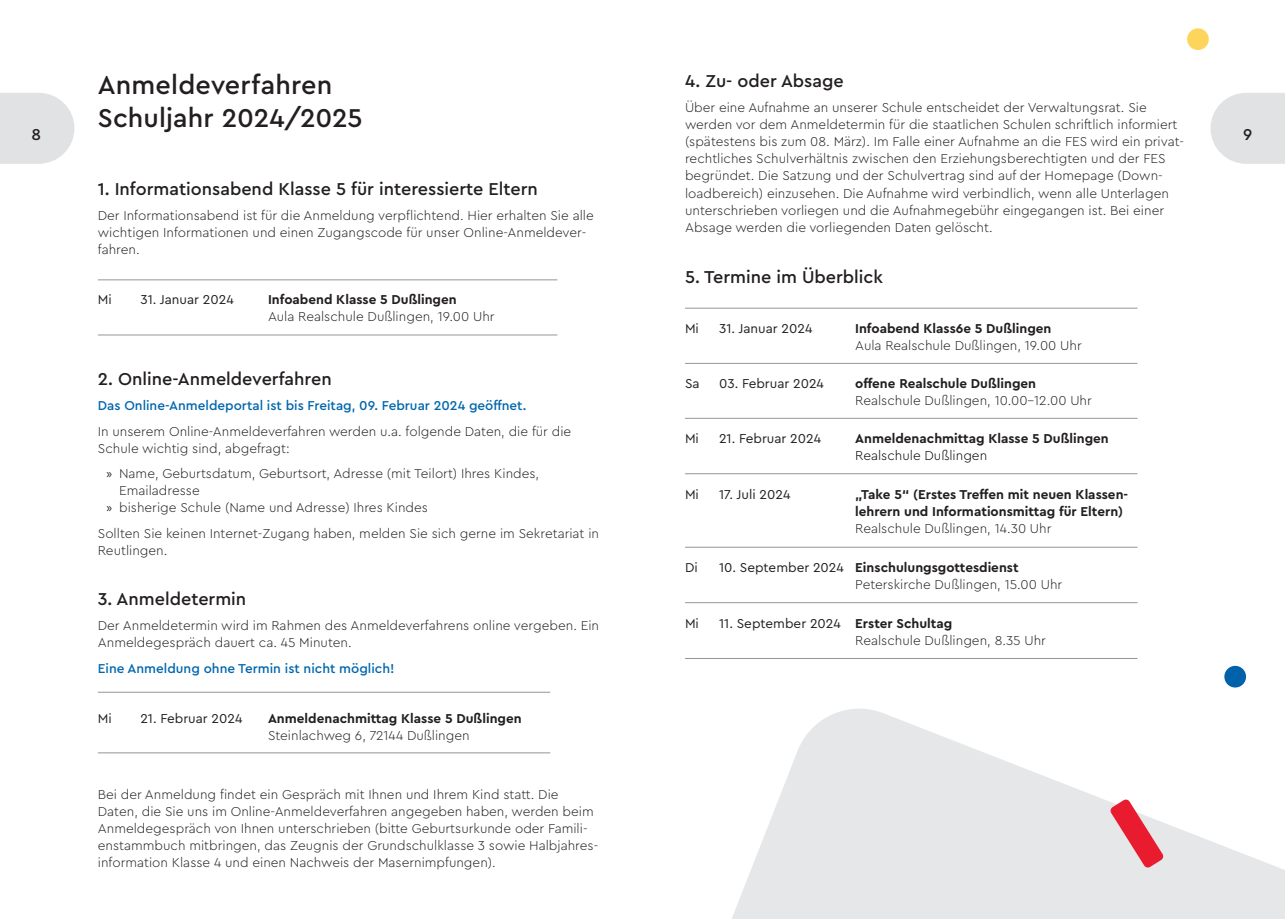
<style>
.page{position:relative;width:1285px;height:919px;background:#fff}
.page>*{position:absolute;margin:0;border:0;box-sizing:border-box;transform-origin:0 0}
.h1_Überschrift{font:500 27px/32.4px "Cera PRO";letter-spacing:.005em;color:#231f20}
.h1_Überschrift-2{font:500 18px "Cera PRO";color:#231f20}
.t1{font:500 16.5px "Cera PRO";color:#231f20}
.h1_Überschrift-3{font:300 13.5px/17px "Cera PRO";color:#231f20}
.h1_Überschrift-4{font:700 13.5px/17px "Cera PRO";color:#231f20}
.h1_Überschrift-5{font:500 13.5px "Cera PRO";color:#0166ac}
.h1_Überschrift-6{font:13.5px "Cera PRO";color:#231f20}
.Text_Liste{font:300 13.5px/17px "Cera PRO";color:#231f20}
.s1{font-weight:700}
.s2{font-family:"Myriad Pro";font-weight:400}
.s3{font-weight:300}
.s4{font-weight:300;color:#000}
.s5{font-weight:400}
</style>
<div class="page">
<svg style="left:0;top:93px;width:74px;height:71px;background:#e3e4e6"></svg>
<svg style="left:1210px;top:93px;width:74px;height:71px;background:#e4e5e7"></svg>
<svg style="left:732px;top:709px;width:552px;height:209px;fill:#e6e7e9"></svg>
<hr style="left:98px;top:335px;width:459px;height:1px;background:#939598">
<hr style="left:98px;top:692px;width:452px;height:1px;background:#939598">
<hr style="left:98px;top:752px;width:452px;height:1px;background:#939598">
<hr style="left:98px;top:279px;width:459px;height:1px;background:#939598">
<hr style="left:685px;top:308px;width:452px;height:1px;background:#939598">
<hr style="left:685px;top:473px;width:452px;height:1px;background:#939598">
<hr style="left:685px;top:602px;width:452px;height:1px;background:#939598">
<hr style="left:685px;top:547px;width:452px;height:1px;background:#939598">
<hr style="left:685px;top:658px;width:452px;height:1px;background:#939598">
<hr style="left:685px;top:363px;width:452px;height:1px;background:#939598">
<hr style="left:685px;top:418px;width:452px;height:1px;background:#939598">
<svg style="left:1109px;top:798px;width:54px;height:70px"></svg>
<div style="left:1186px;top:28px;width:22px;height:22px;background:#fed55c;border-radius:50%"></div>
<div style="left:1224px;top:665px;width:21px;height:22px;background:#0162ab;border-radius:50%"></div>
<p class="h1_Überschrift-2" style="left:685px;top:69px;width:160px">4. Zu- oder Absage</p>
<p class="h1_Überschrift-3" style="left:685px;top:99px;width:500px">Über eine Aufnahme an unserer Schule entscheidet der Verwaltungsrat. Sie werden vor dem Anmeldetermin für die staatlichen Schulen schriftlich informiert (spätestens bis zum 08. März). Im Falle einer Aufnahme an die FES wird ein privat&shy;rechtliches Schulverhältnis zwischen den Erziehungsberechtigten und der FES begründet. Die Satzung und der Schulvertrag sind auf der Homepage (Down&shy;loadbereich) einzusehen. Die Aufnahme wird verbindlich, wenn alle Unterlagen unterschrieben vorliegen und die Aufnahmegebühr eingegangen ist. Bei einer Absage werden die vorliegenden Daten gelöscht.</p>
<p class="h1_Überschrift" style="left:98px;top:68px;width:266px">Anmeldeverfahren<br>Schuljahr 2024/2025</p>
<p class="t1" style="left:31px;top:124px;width:11px">8</p>
<p class="t1" style="left:1242px;top:124px;width:11px">9</p>
<p class="h1_Überschrift-2" style="left:98px;top:177px;width:441px">1. Informationsabend Klasse 5 für interessierte Eltern</p>
<p class="h1_Überschrift-3" style="left:98px;top:206px;width:497px">Der Informationsabend ist für die Anmeldung verpflichtend. Hier erhalten Sie alle wichtigen Informationen und einen Zugangscode für unser Online-Anmeldever&shy;fahren.</p>
<p class="h1_Überschrift-6" style="left:98px;top:291px;width:15px">Mi</p>
<p class="h1_Überschrift-6" style="left:140px;top:291px;width:95px">31. Januar 2024</p>
<p class="h1_Überschrift-3" style="left:268px;top:291px;width:228px"><span class="s1">Infoabend Klasse 5 Dußlingen<br></span>Aula Realschule Dußlingen, 19.00 Uhr</p>
<p class="h1_Überschrift-2" style="left:98px;top:366px;width:235px">2. Online-Anmeldeverfahren</p>
<p class="h1_Überschrift-5" style="left:98px;top:396px;width:430px">Das Online-Anmeldeportal ist bis Freitag, 09. Februar 2024 geöffnet.</p>
<p class="h1_Überschrift-3" style="left:98px;top:422px;width:475px">In unserem Online-Anmeldeverfahren werden u.a. folgende Daten, die für die<br>Schule wichtig sind, abgefragt:</p>
<p class="h1_Überschrift-3" style="left:119px;top:464px;width:421px;text-indent:-13px"><span class="s2">»</span> Name, Geburtsdatum, Geburtsort, Adresse (mit Teilort) Ihres Kindes,<br>Emailadresse</p>
<p class="h1_Überschrift-3" style="left:106px;top:498px;width:323px"><span class="s2">»</span> bisherige Schule (Name und Adresse) Ihres Kindes</p>
<p class="Text_Liste" style="left:98px;top:524px;width:502px">Sollten Sie keinen Internet-Zugang haben, melden Sie sich gerne im Sekretariat in<br>Reutlingen.</p>
<p class="h1_Überschrift-2" style="left:98px;top:586px;width:150px">3. Anmeldetermin</p>
<p class="h1_Überschrift-3" style="left:98px;top:616px;width:502px">Der Anmeldetermin wird im Rahmen des Anmeldeverfahrens online vergeben. Ein<br>Anmeldegespräch dauert ca. 45 Minuten.</p>
<p class="h1_Überschrift-5" style="left:98px;top:659px;width:298px">Eine Anmeldung ohne Termin ist nicht möglich!</p>
<p class="h1_Überschrift-6" style="left:98px;top:709px;width:15px">Mi</p>
<p class="h1_Überschrift-6" style="left:140px;top:709px;width:103px">21. Februar 2024</p>
<p class="h1_Überschrift-4" style="left:268px;top:709px;width:255px">Anmeldenachmittag Klasse 5 Dußlingen<br><span class="s3">Steinlachweg 6, 72144 Dußlingen</span></p>
<p class="h1_Überschrift-3" style="left:98px;top:785px;width:502px">Bei der Anmeldung findet ein Gespräch mit Ihnen und Ihrem Kind statt. Die Daten, die Sie uns im Online-Anmeldeverfahren angegeben haben, werden beim Anmeldegespräch von Ihnen unterschrieben (bitte Geburtsurkunde oder Famili&shy;enstammbuch mitbringen, das Zeugnis der Grundschulklasse 3 sowie Halbjahres&shy;information Klasse 4 und einen Nachweis der Masernimpfungen).</p>
<p class="h1_Überschrift-2" style="left:685px;top:264px;width:199px">5. Termine im Überblick</p>
<p class="h1_Überschrift-6" style="left:685px;top:319px;width:15px">Mi</p>
<p class="h1_Überschrift-6" style="left:719px;top:319px;width:95px">31. Januar 2024</p>
<p class="h1_Überschrift-3" style="left:855px;top:319px;width:228px"><span class="s1">Infoabend Klass6e 5 Dußlingen<br></span>Aula Realschule Dußlingen, 19.00 Uhr</p>
<p class="h1_Überschrift-6" style="left:685px;top:374px;width:16px">Sa</p>
<p class="h1_Überschrift-6" style="left:719px;top:374px;width:106px">03. Februar 2024</p>
<p class="h1_Überschrift-3" style="left:855px;top:374px;width:238px"><span class="s1">offene Realschule Dußlingen<br></span>Realschule Dußlingen, 10.00-12.00 Uhr</p>
<p class="h1_Überschrift-6" style="left:685px;top:429px;width:15px">Mi</p>
<p class="h1_Überschrift-6" style="left:719px;top:429px;width:103px">21. Februar 2024</p>
<p class="h1_Überschrift-4" style="left:855px;top:429px;width:255px">Anmeldenachmittag Klasse 5 Dußlingen<br><span class="s4">Realschule Dußlingen</span></p>
<p class="h1_Überschrift-6" style="left:685px;top:485px;width:15px">Mi</p>
<p class="h1_Überschrift-6" style="left:719px;top:485px;width:73px">17. Juli 2024</p>
<p class="h1_Überschrift-4" style="left:855px;top:485px;width:274px">„Take 5“ (Erstes Treffen mit neuen Klassen&shy;lehrern und Informationsmittag für Eltern)<br><span class="s3">Realschule Dußlingen, 14.30 Uhr</span></p>
<p class="h1_Überschrift-6" style="left:685px;top:558px;width:14px">Di</p>
<p class="h1_Überschrift-3" style="left:855px;top:558px;width:208px;text-indent:-136px"><span class="s5">10. September 2024</span> <span class="s1">Einschulungsgottesdienst<br></span>Peterskirche Dußlingen, 15.00 Uhr</p>
<p class="h1_Überschrift-6" style="left:685px;top:614px;width:15px">Mi</p>
<p class="h1_Überschrift-3" style="left:855px;top:614px;width:192px;text-indent:-136px"><span class="s5">11. September 2024</span> <span class="s1">Erster Schultag<br></span>Realschule Dußlingen, 8.35 Uhr</p>
</div>
